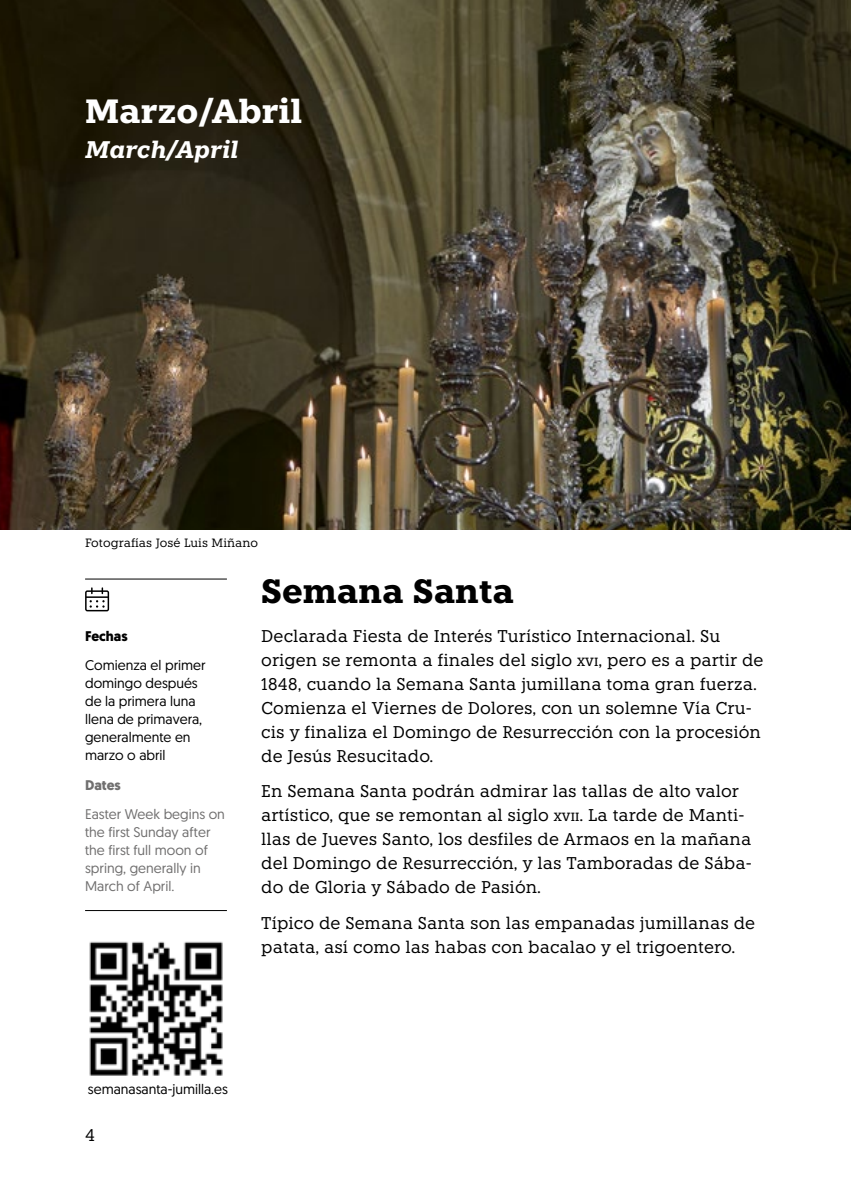
<style>
.page{position:relative;width:851px;height:1191px;background:#fff}
.page>*{position:absolute;margin:0;border:0;box-sizing:border-box;transform-origin:0 0}
.t1{font:700 33.6px "Knile";color:#000}
.t2{font:700 33.6px "Knile";color:#fff}
.t3{font:italic 700 24px "Knile";color:#fff}
.t4{font:17px/24px "Knile";color:#000}
.t5{font:14px/18px "Geomanist";color:#000}
.t6{font:14px/18px "Geomanist";color:#706f6f}
.t7{font:700 14px "Geomanist";color:#000}
.t8{font:700 14px "Geomanist";color:#706f6f}
.t9{font:12px "Knile";color:#000}
.s1{font-weight:500;font-size:11.8px}
</style>
<div class="page">
<img style="left:0;top:0;width:850px;height:530px">
<hr style="left:85px;top:578px;width:142px;height:1px;background:#000">
<hr style="left:85px;top:910px;width:142px;height:1px;background:#000">
<svg style="left:85px;top:587px;width:24px;height:24px"></svg>
<img style="left:89px;top:941px;width:134px;height:135px">
<h1 class="t2" style="left:85px;top:89px;width:219px">Marzo/Abril</h1>
<h2 class="t3" style="left:85px;top:135px;width:155px">March/April</h2>
<p class="t9" style="left:85px;top:535px;width:175px">Fotografías José Luis Miñano</p>
<p class="t7" style="left:85px;top:626px;width:44px">Fechas</p>
<p class="t5" style="left:85px;top:656px;width:122px">Comienza el primer domingo después de la primera luna llena de primavera, generalmente en marzo o abril</p>
<p class="t8" style="left:85px;top:775px;width:37px">Dates</p>
<p class="t6" style="left:85px;top:804px;width:141px">Easter Week begins on the first Sunday after the first full moon of spring, generally in<br>March of April.</p>
<h1 class="t1" style="left:261px;top:569px;width:254px">Semana Santa</h1>
<p class="t4" style="left:261px;top:623px;width:503px">Declarada Fiesta de Interés Turístico Internacional. Su origen se remonta a finales del siglo <span class="s1">XVI</span>, pero es a partir de 1848, cuando la Semana Santa jumillana toma gran fuerza.<br>Comienza el Viernes de Dolores, con un solemne Vía Cru&shy;cis y finaliza el Domingo de Resurrección con la procesión de Jesús Resucitado.</p>
<p class="t4" style="left:261px;top:779px;width:492px">En Semana Santa podrán admirar las tallas de alto valor artístico, que se remontan al siglo <span class="s1">XVII</span>. La tarde de Manti&shy;llas de Jueves Santo, los desfiles de Armaos en la mañana del Domingo de Resurrección, y las Tamboradas de Sába&shy;do de Gloria y Sábado de Pasión.</p>
<p class="t4" style="left:261px;top:910px;width:495px">Típico de Semana Santa son las empanadas jumillanas de patata, así como las habas con bacalao y el trigoentero.</p>
<p class="t5" style="left:88px;top:1079px;width:141px">semanasanta-jumilla.es</p>
<p class="t4" style="left:85px;top:1123px;width:11px">4</p>
</div>
